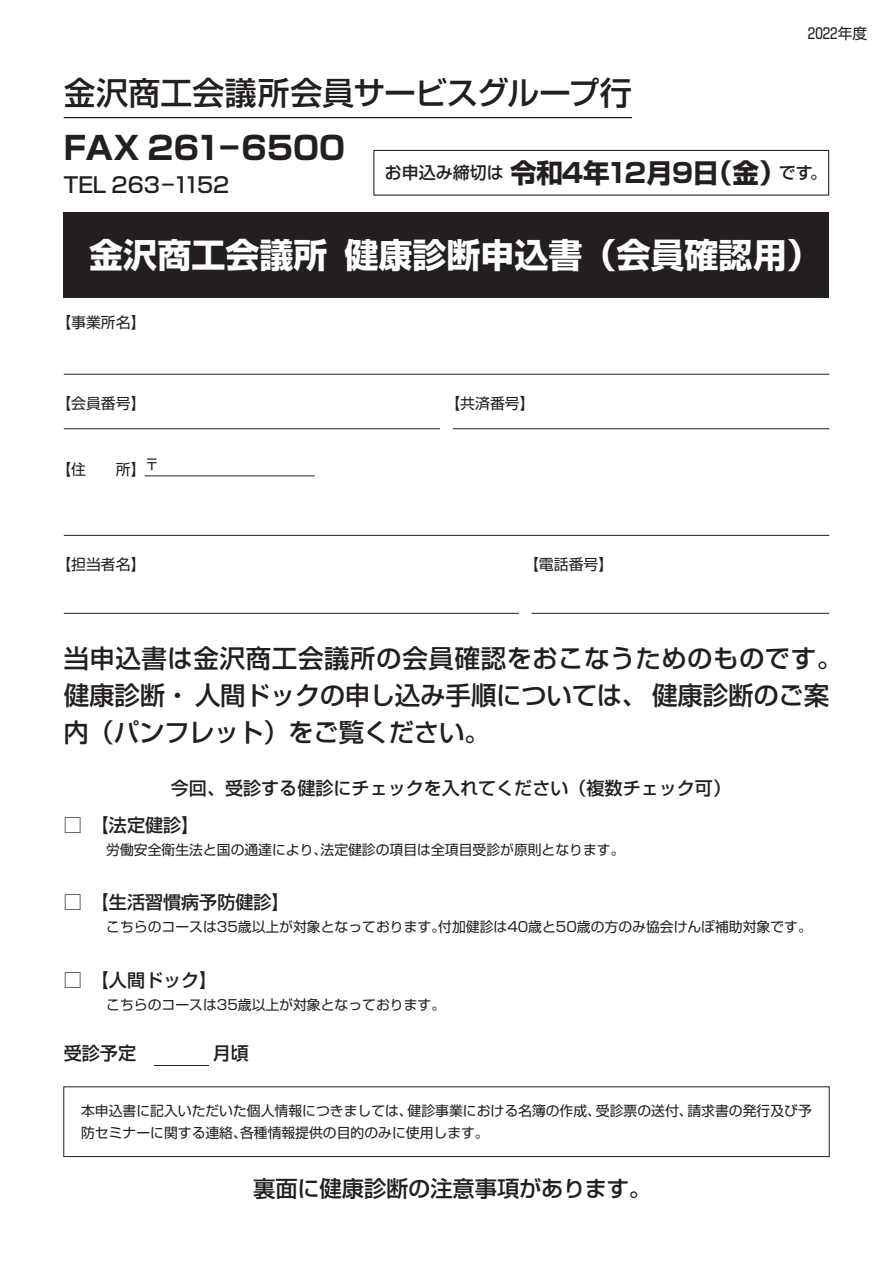
<style>
.page{position:relative;width:893px;height:1263px;background:#fff}
.page>*{position:absolute;margin:0;border:0;box-sizing:border-box;transform-origin:0 0}
.t1{font:700 34.05px "Shin Go Pr 6";color:#fff}
.t2{font:500 31.95px "Shin Go Pr 6";color:#231f20}
.t3{font:700 31.95px "Shin Go Pr 6";color:#231f20}
.t4{font:700 26.55px "Shin Go Pr 6";letter-spacing:-.03em;color:#231f20}
.t5{font:500 25.5px/37.2px "Shin Go Pr 6";letter-spacing:-.005em;color:#231f20}
.t6{font:500 22.35px "Shin Go Pr 6";letter-spacing:-.01em;color:#231f20}
.t7{font:500 21.3px "Shin Go Pr 6";color:#231f20}
.t8{font:500 18px/37.2px "Shin Go Pr 6";color:#231f20}
.t9{font:500 18px "Shin Go Pr 6";color:#231f20;scale:3 1}
.t10{font:14.85px "Shin Go Pr 6";color:#231f20}
.t11{font:13.8px/21.3px "Shin Go Pr 6";color:#231f20}
</style>
<div class="page">
<div style="left:373px;top:150px;width:456px;height:46px;border:1px solid #231f20"></div>
<div style="left:64px;top:213px;width:765px;height:85px;background:#231f20"></div>
<hr style="left:64px;top:117px;width:568px;height:1px;background:#231f20">
<hr style="left:64px;top:374px;width:765px;height:1px;background:#231f20">
<hr style="left:145px;top:475px;width:170px;height:1px;background:#231f20">
<hr style="left:64px;top:535px;width:765px;height:1px;background:#231f20">
<hr style="left:64px;top:428px;width:376px;height:1px;background:#231f20">
<hr style="left:453px;top:428px;width:376px;height:1px;background:#231f20">
<hr style="left:64px;top:613px;width:455px;height:1px;background:#231f20">
<hr style="left:531px;top:613px;width:298px;height:1px;background:#231f20">
<div style="left:63px;top:1086px;width:766px;height:71px;border:1px solid #231f20"></div>
<h2 class="t2" style="left:64px;top:66px;width:570px">金沢商工会議所会員サービスグループ行</h2>
<p class="t10" style="left:808px;top:21px;width:61px">2022年度</p>
<h2 class="t3" style="left:64px;top:122px;width:283px">FAX 261−6500</h2>
<h3 class="t7" style="left:64px;top:167px;width:167px">TEL 263−1152</h3>
<h3 class="t4" style="left:385px;top:152px;width:444px"><sup>お申込み締切は</sup>令和4年12月9日（金）<sup>です。</sup></h3>
<h1 class="t1" style="left:89px;top:228px;width:733px">金沢商工会議所 健康診断申込書（会員確認用）</h1>
<p class="t10" style="left:56px;top:310px;width:91px">【事業所名】</p>
<p class="t10" style="left:56px;top:391px;width:91px">【会員番号】</p>
<p class="t10" style="left:445px;top:391px;width:91px">【共済番号】</p>
<p class="t10" style="left:56px;top:457px;width:105px">【住　　所】〒</p>
<p class="t10" style="left:56px;top:552px;width:91px">【担当者名】</p>
<p class="t10" style="left:524px;top:552px;width:91px">【電話番号】</p>
<h3 class="t5" style="left:64px;top:638px;width:780px">当申込書は金沢商工会議所の会員確認をおこなうためのものです。健康診断・人間ドックの申し込み手順については、健康診断のご案内（パンフレット）をご覧ください。</h3>
<h3 class="t8" style="left:64px;top:768px;width:669px;text-indent:107px">今回、受診する健診にチェックを入れてください（複数チェック可）□　【法定健診】</h3>
<p class="t11" style="left:106px;top:838px;width:520px">労働安全衛生法と国の通達により、法定健診の項目は全項目受診が原則となります。</p>
<h3 class="t8" style="left:64px;top:883px;width:227px">□　【生活習慣病予防健診】</h3>
<p class="t11" style="left:106px;top:915px;width:707px">こちらのコースは35歳以上が対象となっております。付加健診は40歳と50歳の方のみ協会けんぽ補助対象です。</p>
<h3 class="t8" style="left:64px;top:960px;width:155px">□　【人間ドック】</h3>
<p class="t11" style="left:106px;top:993px;width:340px">こちらのコースは35歳以上が対象となっております。</p>
<h3 class="t8" style="left:64px;top:1034px;width:92px">受診予定　</h3>
<h3 class="t9" style="left:154px;top:1050px;width:20px">─</h3>
<h3 class="t8" style="left:213px;top:1034px;width:38px">月頃</h3>
<p class="t11" style="left:81px;top:1099px;width:732px">本申込書に記入いただいた個人情報につきましては、健診事業における名簿の作成、受診票の送付、請求書の発行及び予防セミナーに関する連絡、各種情報提供の目的のみに使用します。</p>
<h3 class="t6" style="left:253px;top:1170px;width:399px">裏面に健康診断の注意事項があります。</h3>
</div>
